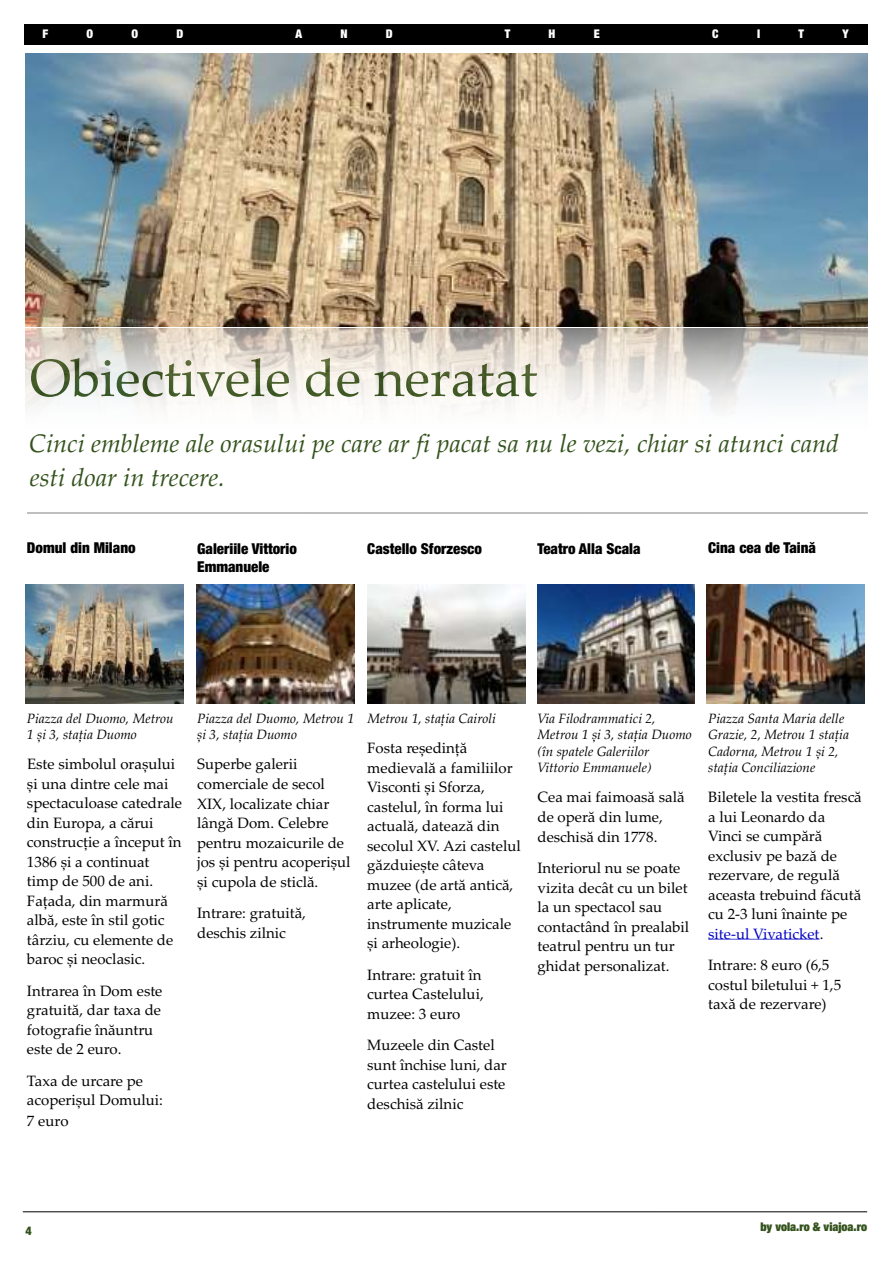
<style>
.page{position:relative;width:893px;height:1263px;background:#fff}
.page>*{position:absolute;margin:0;border:0;box-sizing:border-box;transform-origin:0 0}
.t1{font:52.5px "Palatino Linotype";color:#33521c}
.t2{font:italic 25.5px/34.3px "Palatino Linotype";color:#33521c}
.t3{font:15px/19.5px "Palatino Linotype";color:#000}
.t4{font:900 condensed 15px/18px "Helvetica Neue LT Com";color:#000}
.t5{font:italic 13.5px/16.5px "Palatino Linotype";color:#000}
.t6{font:900 condensed 12px "Helvetica Neue LT Com";color:#33521c}
.t7{font:900 condensed 12px "Helvetica Neue LT Com";color:#fff}
.t8{font:900 condensed 12px "Helvetica Neue LT Com";color:#33521c}
.s1{color:#0000c4}
</style>
<div class="page">
<hr style="left:27px;top:513px;width:840px;height:1px;background:#808080">
<img style="left:25px;top:53px;width:842px;height:356px">
<hr style="left:708px;top:939px;width:55px;height:1px;background:#0000c4">
<hr style="left:763px;top:939px;width:56px;height:1px;background:#0000c4">
<img style="left:26px;top:585px;width:157px;height:119px">
<img style="left:368px;top:585px;width:157px;height:119px">
<img style="left:196px;top:585px;width:158px;height:119px">
<img style="left:537px;top:585px;width:158px;height:119px">
<img style="left:706px;top:585px;width:158px;height:119px">
<hr style="left:23px;top:1211px;width:844px;height:1px;background:#000">
<div style="left:24px;top:24px;width:843px;height:21px;background:#000"></div>
<p class="t7" style="left:42px;top:30px;width:7px">F</p>
<p class="t7" style="left:86px;top:30px;width:8px">O</p>
<p class="t7" style="left:131px;top:30px;width:8px">O</p>
<p class="t7" style="left:176px;top:30px;width:8px">D</p>
<p class="t7" style="left:295px;top:30px;width:8px">A</p>
<p class="t7" style="left:340px;top:30px;width:9px">N</p>
<p class="t7" style="left:386px;top:30px;width:8px">D</p>
<p class="t7" style="left:504px;top:30px;width:7px">T</p>
<p class="t7" style="left:548px;top:30px;width:8px">H</p>
<p class="t7" style="left:593px;top:30px;width:7px">E</p>
<p class="t7" style="left:712px;top:30px;width:8px">C</p>
<p class="t7" style="left:757px;top:30px;width:5px">I</p>
<p class="t7" style="left:798px;top:30px;width:7px">T</p>
<p class="t7" style="left:842px;top:30px;width:8px">Y</p>
<h1 class="t1" style="left:30px;top:358px;width:509px">Obiectivele de neratat</h1>
<h2 class="t2" style="left:29px;top:429px;width:811px">Cinci embleme ale orasului pe care ar fi pacat sa nu le vezi, chiar si atunci cand esti doar in trecere.</h2>
<p class="t4" style="left:27px;top:541px;width:110px">Domul din Milano</p>
<p class="t4" style="left:197px;top:541px;width:101px">Galeriile Vittorio<br>Emmanuele</p>
<p class="t4" style="left:367px;top:541px;width:116px">Castello Sforzesco</p>
<p class="t4" style="left:537px;top:541px;width:105px">Teatro Alla Scala</p>
<p class="t4" style="left:708px;top:541px;width:109px">Cina cea de Taină</p>
<p class="t5" style="left:27px;top:712px;width:148px">Piazza del Duomo, Metrou<br>1 și 3, stația Duomo</p>
<p class="t3" style="left:27px;top:756px;width:157px">Este simbolul orașului și una dintre cele mai spectaculoase catedrale din Europa, a cărui construcție a început în<br>1386 și a continuat timp de 500 de ani.<br>Fațada, din marmură albă, este în stil gotic târziu, cu elemente de baroc și neoclasic.</p>
<p class="t3" style="left:27px;top:983px;width:137px">Intrarea în Dom este gratuită, dar taxa de fotografie înăuntru este de 2 euro.</p>
<p class="t3" style="left:27px;top:1073px;width:137px">Taxa de urcare pe acoperișul Domului:</p>
<p class="t3" style="left:27px;top:1113px;width:43px">7 euro</p>
<p class="t5" style="left:197px;top:712px;width:158px">Piazza del Duomo, Metrou 1 și 3, stația Duomo</p>
<p class="t3" style="left:197px;top:756px;width:155px">Superbe galerii comerciale de secol<br>XIX, localizate chiar lângă Dom. Celebre pentru mozaicurile de jos și pentru acoperișul și cupola de sticlă.</p>
<p class="t3" style="left:197px;top:905px;width:110px">Intrare: gratuită, deschis zilnic</p>
<p class="t5" style="left:367px;top:712px;width:130px">Metrou 1, stația Cairoli</p>
<p class="t3" style="left:367px;top:740px;width:155px">Fosta reședință medievală a familiilor<br>Visconti și Sforza, castelul, în forma lui actuală, datează din secolul XV. Azi castelul găzduiește câteva muzee (de artă antică, arte aplicate, instrumente muzicale și arheologie).</p>
<p class="t3" style="left:367px;top:966px;width:118px">Intrare: gratuit în curtea Castelului, muzee: 3 euro</p>
<p class="t3" style="left:367px;top:1037px;width:141px">Muzeele din Castel sunt închise luni, dar curtea castelului este deschisă zilnic</p>
<p class="t5" style="left:537px;top:712px;width:156px">Via Filodrammatici 2,<br>Metrou 1 și 3, stația Duomo (în spatele Galeriilor<br>Vittorio Emmanuele)</p>
<p class="t3" style="left:537px;top:789px;width:149px">Cea mai faimoasă sală de operă din lume, deschisă din 1778.</p>
<p class="t3" style="left:537px;top:860px;width:153px">Interiorul nu se poate vizita decât cu un bilet la un spectacol sau contactând în prealabil teatrul pentru un tur ghidat personalizat.</p>
<p class="t5" style="left:708px;top:712px;width:142px">Piazza Santa Maria delle<br>Grazie, 2, Metrou 1 stația<br>Cadorna, Metrou 1 și 2, stația Conciliazione</p>
<p class="t3" style="left:708px;top:789px;width:155px">Biletele la vestita frescă a lui Leonardo da<br>Vinci se cumpără exclusiv pe bază de rezervare, de regulă aceasta trebuind făcută cu 2-3 luni înainte pe <span class="s1">site-ul Vivaticket</span>.</p>
<p class="t3" style="left:708px;top:957px;width:134px">Intrare: 8 euro (6,5 costul biletului + 1,5 taxă de rezervare)</p>
<p class="t8" style="left:26px;top:1226px;width:8px">4</p>
<p class="t6" style="left:760px;top:1223px;width:108px">by vola.ro &amp; viajoa.ro</p>
</div>
